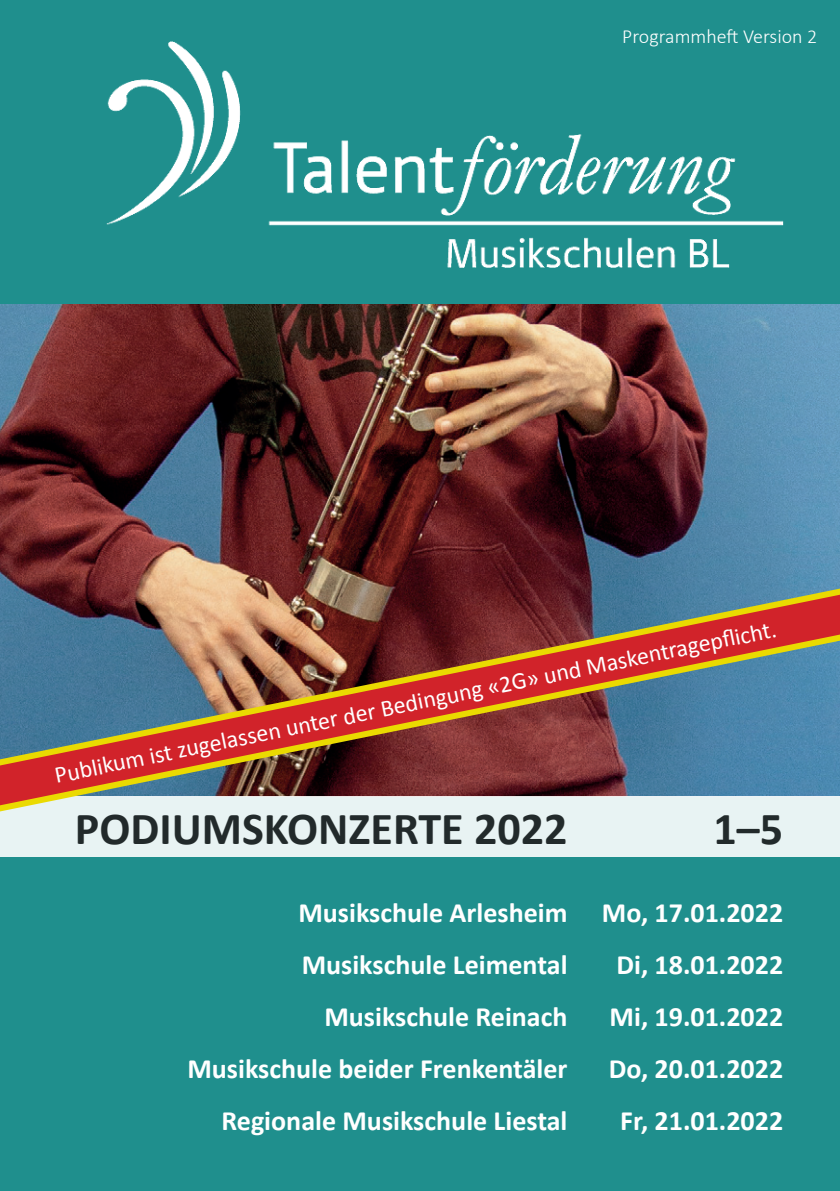
<style>
.page{position:relative;width:840px;height:1191px;background:#fff}
.page>*{position:absolute;margin:0;border:0;box-sizing:border-box;transform-origin:0 0}
.t1{font:700 46px "Calibri";color:#231f20}
.t2{font:700 28px/52px "Calibri";color:#fff}
.t3{font:24px "Calibri";color:#fff}
.t4{font:300 20px "Calibri";color:#fff}
</style>
<div class="page">
<div style="left:0;top:0;width:839px;height:1191px;background:#1f8f8d"></div>
<img style="left:0;top:305px;width:839px;height:276px">
<div style="left:0;top:797px;width:839px;height:60px;background:#e8f3f3"></div>
<img style="left:107px;top:42px;width:675px;height:226px">
<svg style="left:0;top:581px;width:839px;height:231px;background:#866361"></svg>
<p class="t4" style="left:622px;top:24px;width:196px">Programmheft Version 2</p>
<p class="t3" style="left:51px;top:757px;width:737px;rotate:-11deg">Publikum ist zugelassen unter der Bedingung «2G» und Maskentragepfl icht.</p>
<h1 class="t1" style="left:75px;top:799px;width:494px">PODIUMSKONZERTE 2022</h1>
<h1 class="t1" style="left:713px;top:799px;width:71px">1–5</h1>
<p class="t2" style="left:298px;top:887px;width:486px">Musikschule Arlesheim Mo, 17.01.2022<br>Musikschule Leimental</p>
<p class="t2" style="left:616px;top:939px;width:168px">Di, 18.01.2022</p>
<p class="t2" style="left:324px;top:991px;width:244px">Musikschule Reinach</p>
<p class="t2" style="left:609px;top:991px;width:175px">Mi, 19.01.2022</p>
<p class="t2" style="left:187px;top:1043px;width:381px">Musikschule beider Frenkentäler</p>
<p class="t2" style="left:608px;top:1043px;width:176px">Do, 20.01.2022</p>
<p class="t2" style="left:221px;top:1095px;width:347px">Regionale Musikschule Liestal</p>
<p class="t2" style="left:620px;top:1095px;width:164px">Fr, 21.01.2022</p>
</div>
